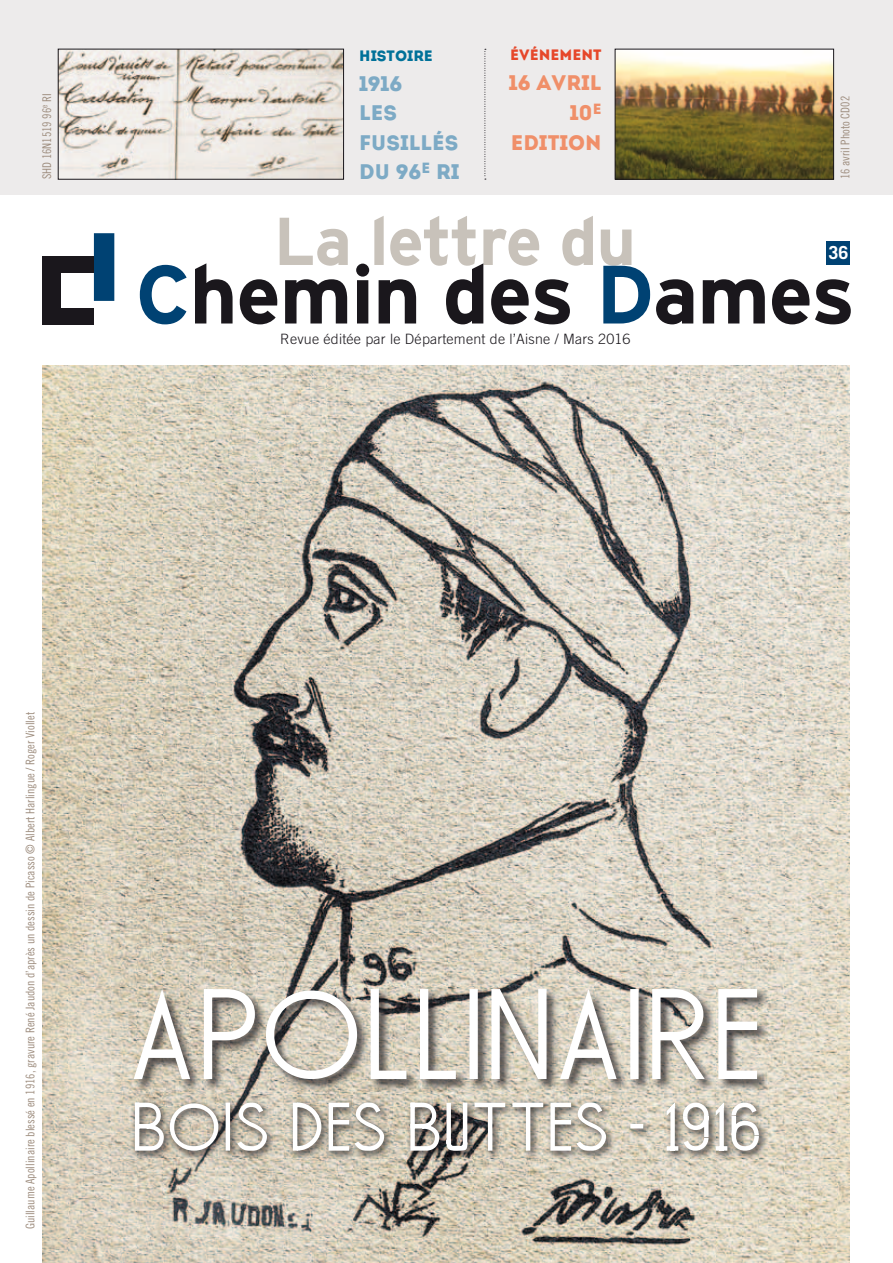
<style>
.page{position:relative;width:893px;height:1263px;background:#fff}
.page>*{position:absolute;margin:0;border:0;box-sizing:border-box;transform-origin:0 0}
.t1{font:700 82.5px "Interstate";letter-spacing:-.015em;color:#1a171c}
.t2{font:700 67.5px "Interstate";letter-spacing:-.015em;color:#c8c2ba}
.t3{font:21px/29.5px "Intro";color:#7daac5}
.t4{font:21px/29.8px "Intro";color:#f08f69;text-align:right}
.t5{font:700 18px "Trade Gothic LT Std";color:#fff}
.t6{font:15px "Intro";color:#e6472a}
.t7{font:15px "Intro";color:#007199}
.t8{font:300 14.25px "Trade Gothic LT Std";letter-spacing:.015em;color:#1a171c}
.t9{font:12px "Trade Gothic LT Std Cn 18";color:#9d8c7d}
.s1{color:#004273}
</style>
<div class="page">
<img style="left:43px;top:366px;width:806px;height:897px">
<div style="left:0;top:0;width:893px;height:195px;background:#edebeb"></div>
<img style="left:617px;top:51px;width:215px;height:126px">
<div style="left:615px;top:49px;width:219px;height:130px;border:1px solid #1a171c"></div>
<svg style="left:485px;top:49px;width:1px;height:131px"></svg>
<img style="left:60px;top:51px;width:282px;height:126px">
<div style="left:133px;top:988px;width:637px;height:104px;background:#1a171c;opacity:.75"></div>
<svg style="left:134px;top:989px;width:623px;height:90px"></svg>
<div style="left:131px;top:1098px;width:638px;height:63px;background:#1a171c;opacity:.9"></div>
<svg style="left:135px;top:1102px;width:624px;height:49px"></svg>
<svg style="left:94px;top:233px;width:20px;height:68px"></svg>
<div style="left:43px;top:257px;width:18px;height:68px;background:#1a171c"></div>
<div style="left:43px;top:257px;width:51px;height:16px;background:#1a171c"></div>
<div style="left:43px;top:308px;width:51px;height:17px;background:#1a171c"></div>
<div style="left:826px;top:241px;width:24px;height:23px;background:#004273"></div>
<p class="t6" style="left:510px;top:46px;width:93px">ÉVÉNEMENT</p>
<h3 class="t4" style="left:509px;top:68px;width:94px">16 AVRIL<br>10<sup>E<br></sup>EDITION</h3>
<p class="t7" style="left:359px;top:47px;width:75px">HISTOIRE</p>
<h3 class="t3" style="left:359px;top:69px;width:102px">1916<br>LES<br>FUSILLÉS<br>DU 96<sup>E</sup> RI</h3>
<p class="t9" style="left:40px;top:179px;width:87px;rotate:-90deg">SHD 16N1519 96<sup>e</sup> RI</p>
<p class="t9" style="left:838px;top:179px;width:85px;rotate:-90deg">16 avril Photo CD02</p>
<h2 class="t2" style="left:274px;top:204px;width:364px">La lettre du</h2>
<h1 class="t1" style="left:135px;top:248px;width:721px"><span class="s1">C</span>hemin des <span class="s1">D</span>ames</h1>
<h3 class="t5" style="left:828px;top:242px;width:22px">36</h3>
<p class="t9" style="left:23px;top:1229px;width:519px;rotate:-90deg">Guillaume Apollinaire blessé en 1916, gravure René Jaudon d’après un dessin de Picasso © Albert Harlingue / Roger Viollet</p>
<p class="t8" style="left:280px;top:331px;width:352px">Revue éditée par le Département de l’Aisne / Mars 2016</p>
</div>
